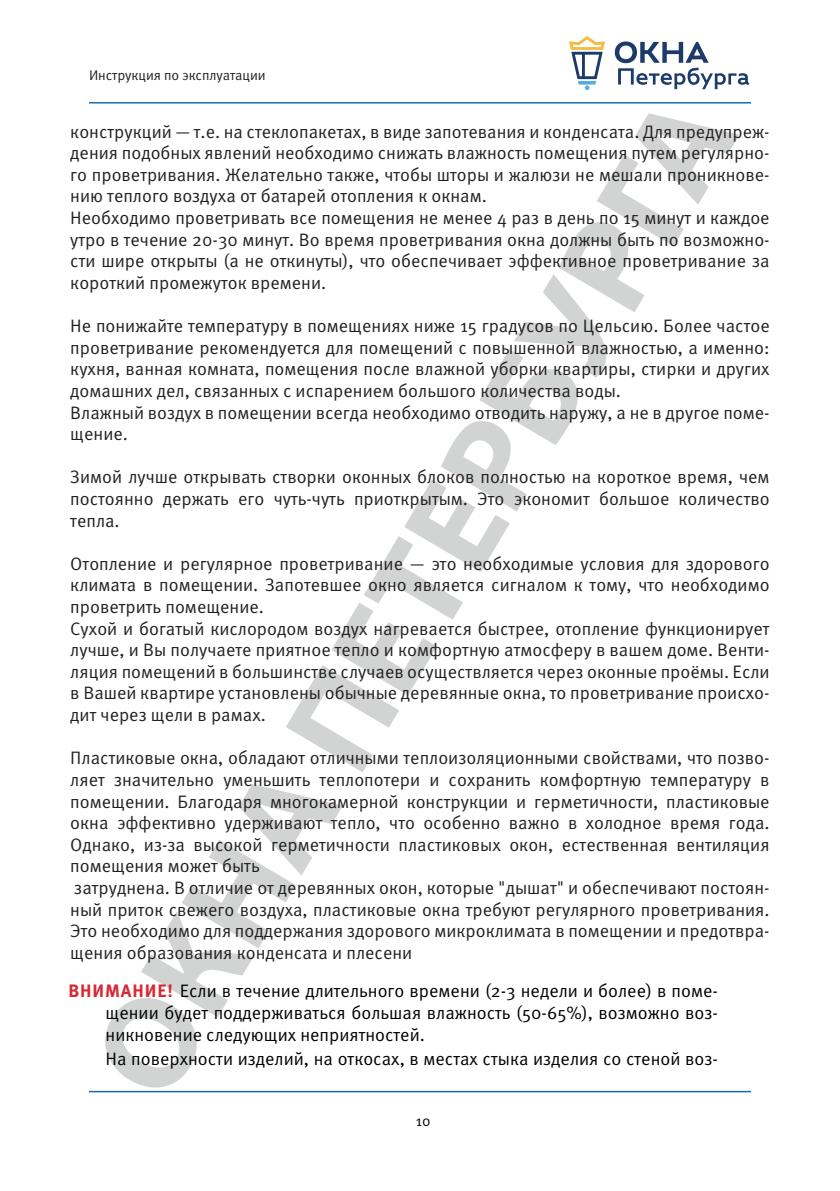
<style>
.page{position:relative;width:840px;height:1191px;background:#fff}
.page>*{position:absolute;margin:0;border:0;box-sizing:border-box;transform-origin:0 0}
.t1{font:18px/21.6px "Meta Pro";color:#231f20}
.t2{font:18px/21.6px "Meta Pro";color:#000001;text-align:justify}
.t3{font:14.6px "Meta Pro";color:#000001}
.t4{font:14px "Meta Pro";letter-spacing:-.01em;color:#231f20}
.s1{font-weight:700;color:#d62a35}
</style>
<div class="page">
<svg style="left:105px;top:784px;width:238px;height:303px"></svg>
<svg style="left:286px;top:113px;width:453px;height:659px"></svg>
<hr style="left:89px;top:102px;width:661px;height:1px;background:#1169b4">
<hr style="left:89px;top:1090px;width:661px;height:2px;background:#1169b4">
<svg style="left:577px;top:81px;width:18px;height:4px"></svg>
<svg style="left:584px;top:85px;width:5px;height:5px"></svg>
<svg style="left:569px;top:36px;width:35px;height:43px"></svg>
<svg style="left:614px;top:42px;width:134px;height:47px"></svg>
<p class="t4" style="left:89px;top:66px;width:178px">Инструкция по эксплуатации</p>
<p class="t1" style="left:70px;top:121px;width:700px">конструкций — т.е. на стеклопакетах, в виде запотевания и конденсата. Для предупреж&shy;дения подобных явлений необходимо снижать влажность помещения путем регулярно&shy;го проветривания. Желательно также, чтобы шторы и жалюзи не мешали проникнове&shy;нию теплого воздуха от батарей отопления к окнам.<br>Необходимо проветривать все помещения не менее 4 раз в день по 15 минут и каждое утро в течение 20-30 минут. Во время проветривания окна должны быть по возможно&shy;сти шире открыты (а не откинуты), что обеспечивает эффективное проветривание за короткий промежуток времени.</p>
<p class="t1" style="left:70px;top:316px;width:700px">Не понижайте температуру в помещениях ниже 15 градусов по Цельсию. Более частое проветривание рекомендуется для помещений с повышенной влажностью, а именно: кухня, ванная комната, помещения после влажной уборки квартиры, стирки и других домашних дел, связанных с испарением большого количества воды.<br>Влажный воздух в помещении всегда необходимо отводить наружу, а не в другое поме&shy;щение.</p>
<p class="t1" style="left:70px;top:467px;width:700px;text-align:justify">Зимой лучше открывать створки оконных блоков полностью на короткое время, чем постоянно держать его чуть-чуть приоткрытым. Это экономит большое количество тепла.</p>
<p class="t1" style="left:70px;top:553px;width:700px">Отопление и регулярное проветривание — это необходимые условия для здорового климата в помещении. Запотевшее окно является сигналом к тому, что необходимо проветрить помещение.<br>Сухой и богатый кислородом воздух нагревается быстрее, отопление функционирует лучше, и Вы получаете приятное тепло и комфортную атмосферу в вашем доме. Венти&shy;ляция помещений в большинстве случаев осуществляется через оконные проёмы. Если в Вашей квартире установлены обычные деревянные окна, то проветривание происхо&shy;дит через щели в рамах.</p>
<p class="t1" style="left:70px;top:748px;width:700px">Пластиковые окна, обладают отличными теплоизоляционными свойствами, что позво&shy;ляет значительно уменьшить теплопотери и сохранить комфортную температуру в помещении. Благодаря многокамерной конструкции и герметичности, пластиковые окна эффективно удерживают тепло, что особенно важно в холодное время года.<br>Однако, из-за высокой герметичности пластиковых окон, естественная вентиляция помещения может быть<br>затруднена. В отличие от деревянных окон, которые "дышат" и обеспечивают постоян&shy;ный приток свежего воздуха, пластиковые окна требуют регулярного проветривания.<br>Это необходимо для поддержания здорового микроклимата в помещении и предотвра&shy;щения образования конденсата и плесени</p>
<p class="t2" style="left:105px;top:981px;width:613px;text-indent:-37px"><span class="s1">ВНИМАНИЕ!</span> Если в течение длительного времени (2-3 недели и более) в поме&shy;щении будет поддерживаться большая влажность (50-65%), возможно воз&shy;никновение следующих неприятностей.</p>
<p class="t2" style="left:105px;top:1048px;width:613px">На поверхности изделий, на откосах, в местах стыка изделия со стеной воз-</p>
<p class="t3" style="left:415px;top:1112px;width:16px">10</p>
</div>
